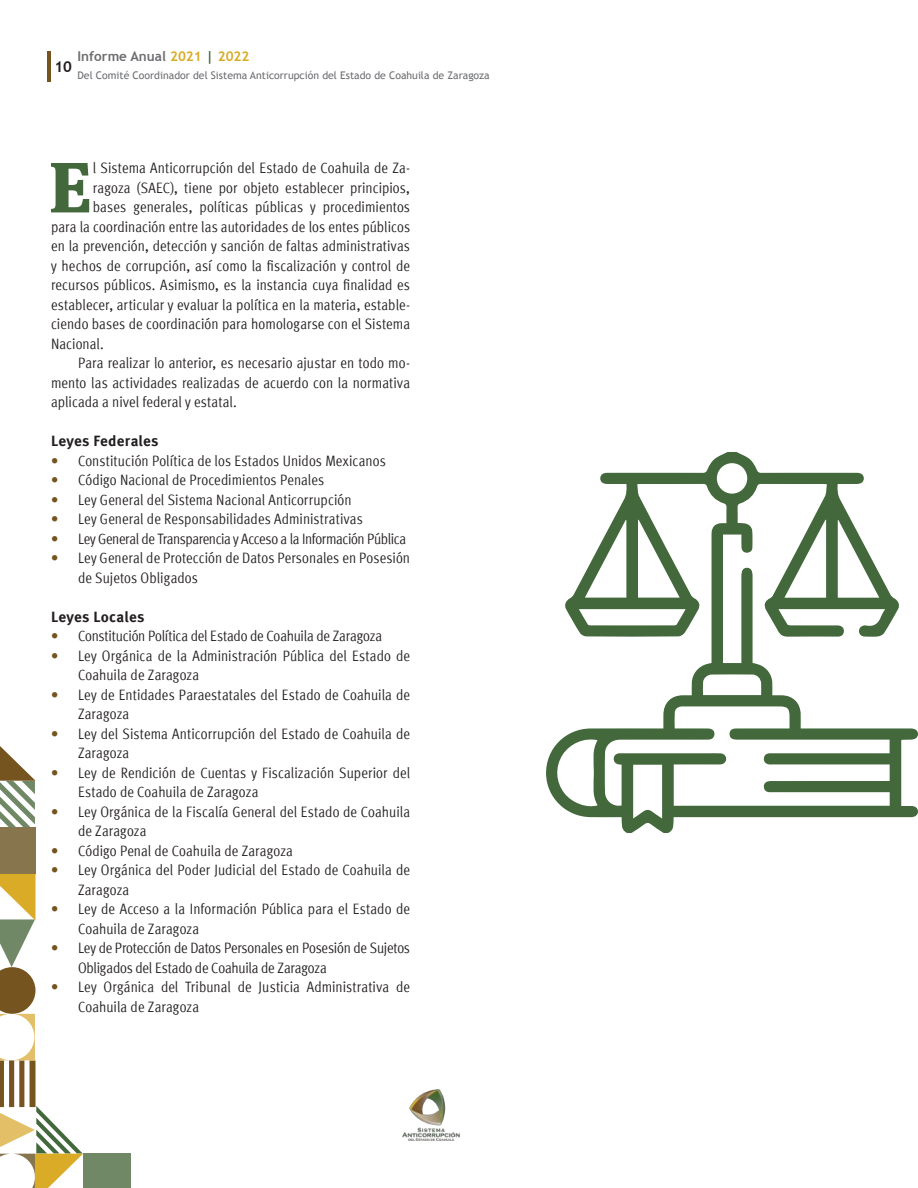
<style>
.page{position:relative;width:918px;height:1188px;background:#fff}
.page>*{position:absolute;margin:0;border:0;box-sizing:border-box;transform-origin:0 0}
.t1{font:900 70.95px "Meta Serif Pro";color:#42683b}
.t2{font:condensed 15px/19.5px "Meta Pro";letter-spacing:.005em;color:#231f20}
.t3{font:condensed 15px/19.5px "Meta Pro";letter-spacing:-.015em;color:#231f20}
.t4{font:condensed 15px "Meta Pro";letter-spacing:-.025em;color:#231f20}
.t5{font:700 15px "Meta Pro";letter-spacing:.02em;color:#231f20}
.t6{font:700 15px "Trebuchet MS";color:#231f20}
.t7{font:700 13.5px "Trebuchet MS";color:#6c6d70}
.t8{font:10.5px "Trebuchet MS";color:#6c6d70}
.s1{color:#d9ab26}
.s2{color:#42683b}
.s3{font-weight:900;font-stretch:normal;color:#755420}
</style>
<div class="page">
<hr style="left:47px;top:51px;width:4px;height:30px;background:#755420">
<img style="left:402px;top:1089px;width:58px;height:52px">
<div style="left:83px;top:1153px;width:47px;height:35px;background:#718866"></div>
<div style="left:0;top:827px;width:35px;height:47px;background:#86754d"></div>
<svg style="left:0;top:746px;width:35px;height:81px"></svg>
<svg style="left:0;top:874px;width:83px;height:314px"></svg>
<svg style="left:546px;top:452px;width:372px;height:381px"></svg>
<p class="t7" style="left:78px;top:48px;width:173px">Informe Anual <span class="s1">2021</span> <span class="s2">|</span> <span class="s1">2022</span></p>
<p class="t8" style="left:78px;top:69px;width:414px">Del Comité Coordinador del Sistema Anticorrupción del Estado de Coahuila de Zaragoza</p>
<p class="t6" style="left:55px;top:57px;width:19px">10</p>
<h1 class="t1" style="left:49px;top:128px;width:44px">E</h1>
<p class="t2" style="left:93px;top:158px;width:319px">l Sistema Anticorrupción del Estado de Coahuila de Za-</p>
<p class="t2" style="left:93px;top:177px;width:319px">ragoza (SAEC), tiene por objeto establecer principios,</p>
<p class="t2" style="left:93px;top:197px;width:319px">bases generales, políticas públicas y procedimientos</p>
<p class="t2" style="left:51px;top:216px;width:361px">para la coordinación entre las autoridades de los entes públicos</p>
<p class="t2" style="left:51px;top:236px;width:361px">en la prevención, detección y sanción de faltas administrativas</p>
<p class="t2" style="left:51px;top:255px;width:361px">y hechos de corrupción, así como la fiscalización y control de</p>
<p class="t2" style="left:51px;top:275px;width:361px">recursos públicos. Asimismo, es la instancia cuya finalidad es</p>
<p class="t2" style="left:51px;top:294px;width:361px">establecer, articular y evaluar la política en la materia, estable-</p>
<p class="t2" style="left:51px;top:314px;width:361px">ciendo bases de coordinación para homologarse con el Sistema</p>
<p class="t2" style="left:51px;top:333px;width:54px">Nacional.</p>
<p class="t2" style="left:78px;top:353px;width:334px">Para realizar lo anterior, es necesario ajustar en todo mo-</p>
<p class="t2" style="left:51px;top:372px;width:361px">mento las actividades realizadas de acuerdo con la normativa</p>
<p class="t2" style="left:51px;top:392px;width:187px">aplicada a nivel federal y estatal.</p>
<p class="t5" style="left:51px;top:430px;width:109px">Leyes Federales</p>
<p class="t2" style="left:51px;top:450px;width:336px"><span class="s3">•</span> Constitución Política de los Estados Unidos Mexicanos</p>
<p class="t2" style="left:51px;top:470px;width:275px"><span class="s3">•</span> Código Nacional de Procedimientos Penales</p>
<p class="t2" style="left:51px;top:489px;width:302px"><span class="s3">•</span> Ley General del Sistema Nacional Anticorrupción</p>
<p class="t2" style="left:51px;top:509px;width:314px"><span class="s3">•</span> Ley General de Responsabilidades Administrativas</p>
<p class="t4" style="left:51px;top:528px;width:357px"><span class="s3">•</span> Ley General de Transparencia y Acceso a la Información Pública</p>
<p class="t2" style="left:78px;top:548px;width:334px;text-indent:-27px"><span class="s3">•</span> Ley General de Protección de Datos Personales en Posesión de Sujetos Obligados</p>
<p class="t5" style="left:51px;top:605px;width:95px">Leyes Locales</p>
<p class="t3" style="left:51px;top:626px;width:333px"><span class="s3">•</span> Constitución Política del Estado de Coahuila de Zaragoza</p>
<p class="t2" style="left:78px;top:645px;width:334px;text-indent:-27px"><span class="s3">•</span> Ley Orgánica de la Administración Pública del Estado de<br>Coahuila de Zaragoza</p>
<p class="t2" style="left:78px;top:684px;width:334px;text-indent:-27px"><span class="s3">•</span> Ley de Entidades Paraestatales del Estado de Coahuila de<br>Zaragoza</p>
<p class="t2" style="left:78px;top:723px;width:334px;text-indent:-27px"><span class="s3">•</span> Ley del Sistema Anticorrupción del Estado de Coahuila de<br>Zaragoza</p>
<p class="t2" style="left:78px;top:762px;width:334px;text-indent:-27px"><span class="s3">•</span> Ley de Rendición de Cuentas y Fiscalización Superior del<br>Estado de Coahuila de Zaragoza</p>
<p class="t2" style="left:78px;top:801px;width:334px;text-indent:-27px"><span class="s3">•</span> Ley Orgánica de la Fiscalía General del Estado de Coahuila de Zaragoza</p>
<p class="t2" style="left:51px;top:840px;width:244px"><span class="s3">•</span> Código Penal de Coahuila de Zaragoza</p>
<p class="t2" style="left:78px;top:860px;width:334px;text-indent:-27px"><span class="s3">•</span> Ley Orgánica del Poder Judicial del Estado de Coahuila de<br>Zaragoza</p>
<p class="t2" style="left:78px;top:899px;width:334px;text-indent:-27px"><span class="s3">•</span> Ley de Acceso a la Información Pública para el Estado de<br>Coahuila de Zaragoza</p>
<p class="t3" style="left:78px;top:938px;width:334px;text-indent:-27px"><span class="s3">•</span> Ley de Protección de Datos Personales en Posesión de Sujetos<br>Obligados del Estado de Coahuila de Zaragoza</p>
<p class="t2" style="left:78px;top:977px;width:334px;text-indent:-27px"><span class="s3">•</span> Ley Orgánica del Tribunal de Justicia Administrativa de<br>Coahuila de Zaragoza</p>
</div>
